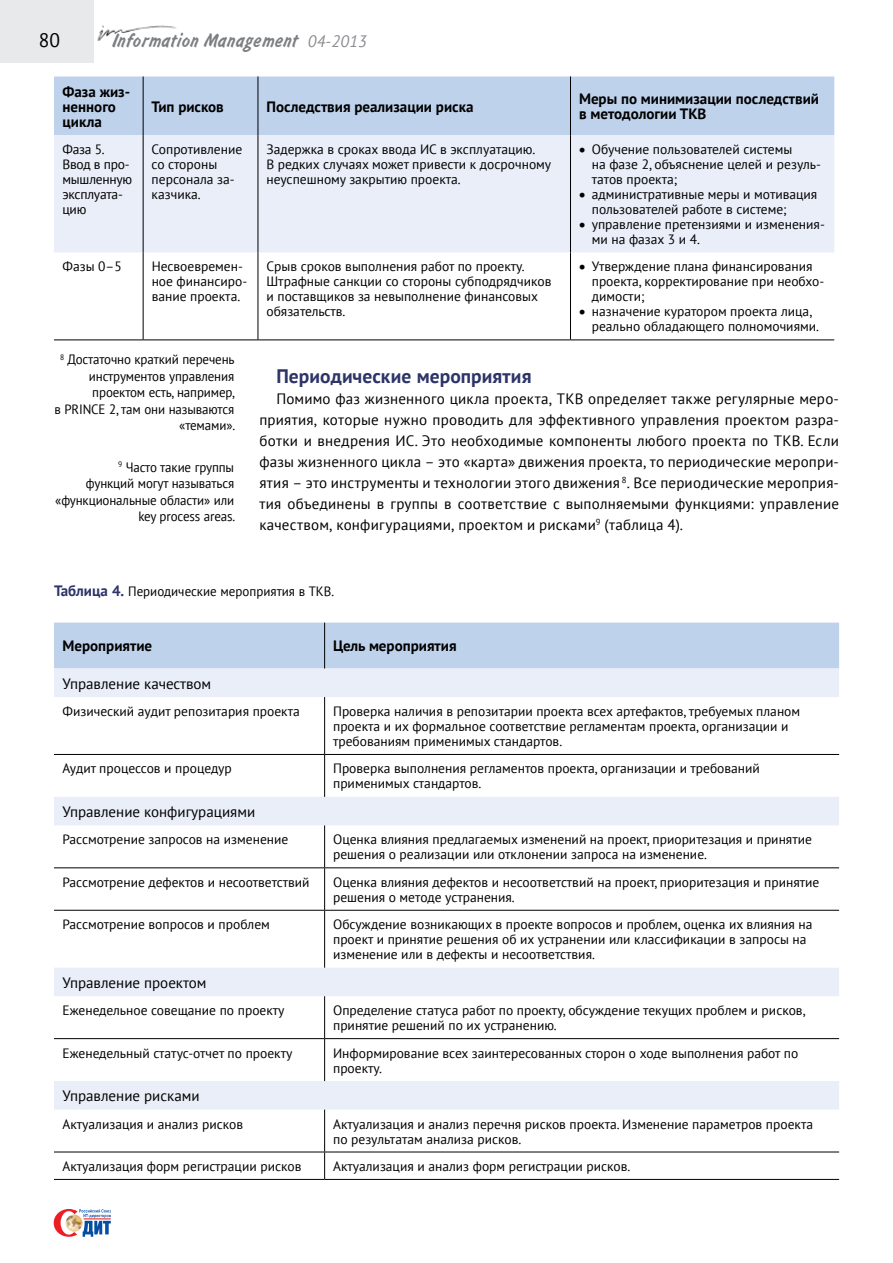
<style>
.page{position:relative;width:893px;height:1263px;background:#fff}
.page>*{position:absolute;margin:0;border:0;box-sizing:border-box;transform-origin:0 0}
.t1{font:19.5px "Inform C";letter-spacing:.02em;color:#7c7e81}
.t2{font:700 19.5px "PT Sans";letter-spacing:.005em;color:#2d3467}
.t3{font:19.5px "PT Sans";color:#000}
.t4{font:15px/21px "PT Sans";color:#000;text-align:justify}
.t5{font:700 15px/15px "PT Sans";color:#000}
.t6{font:13.5px/15px "PT Sans";color:#000}
.t7{font:13.5px/16.5px "PT Sans";color:#000;text-align:right;scale:.96 1}
.t8{font:13.5px/15px "PT Sans";letter-spacing:-.02em;color:#000}
.s1{font-family:"PT Sans";font-style:italic;font-size:16.5px;color:#888a8d}
.s2{font-weight:700;font-size:15px;color:#2d3467}
</style>
<div class="page">
<img style="left:97px;top:25px;width:79px;height:16px">
<div style="left:0;top:0;width:93px;height:62px;background:#e8e9ea"></div>
<svg style="left:54px;top:1209px;width:57px;height:28px"></svg>
<img style="left:66px;top:1214px;width:17px;height:17px;border-radius:9px">
<div style="left:54px;top:76px;width:780px;height:59px;background:#bfd2ec"></div>
<div style="left:54px;top:135px;width:780px;height:117px;background:#e9eef8"></div>
<hr style="left:143px;top:77px;width:1px;height:58px;background:#000">
<hr style="left:258px;top:77px;width:1px;height:58px;background:#000">
<hr style="left:570px;top:77px;width:1px;height:58px;background:#000">
<hr style="left:143px;top:135px;width:1px;height:117px;background:#000">
<hr style="left:258px;top:135px;width:1px;height:117px;background:#000">
<hr style="left:570px;top:135px;width:1px;height:117px;background:#000">
<hr style="left:143px;top:252px;width:1px;height:87px;background:#000">
<hr style="left:258px;top:252px;width:1px;height:87px;background:#000">
<hr style="left:570px;top:252px;width:1px;height:87px;background:#000">
<hr style="left:54px;top:339px;width:89px;height:1px;background:#000">
<hr style="left:143px;top:339px;width:115px;height:1px;background:#000">
<hr style="left:258px;top:339px;width:312px;height:1px;background:#000">
<hr style="left:570px;top:339px;width:264px;height:1px;background:#000">
<div style="left:54px;top:623px;width:785px;height:45px;background:#bfd2ec"></div>
<svg style="left:54px;top:668px;width:785px;height:441px"></svg>
<hr style="left:324px;top:623px;width:1px;height:45px;background:#000">
<hr style="left:324px;top:697px;width:1px;height:57px;background:#000">
<hr style="left:324px;top:755px;width:1px;height:42px;background:#000">
<hr style="left:324px;top:825px;width:1px;height:42px;background:#000">
<hr style="left:324px;top:868px;width:1px;height:42px;background:#000">
<hr style="left:324px;top:911px;width:1px;height:57px;background:#000">
<hr style="left:324px;top:996px;width:1px;height:42px;background:#000">
<hr style="left:324px;top:1039px;width:1px;height:42px;background:#000">
<hr style="left:324px;top:1109px;width:1px;height:42px;background:#000">
<svg style="left:324px;top:1152px;width:1px;height:27px"></svg>
<hr style="left:54px;top:754px;width:271px;height:1px;background:#000">
<hr style="left:325px;top:754px;width:514px;height:1px;background:#000">
<hr style="left:54px;top:867px;width:271px;height:1px;background:#000">
<hr style="left:325px;top:867px;width:514px;height:1px;background:#000">
<hr style="left:54px;top:910px;width:271px;height:1px;background:#000">
<hr style="left:325px;top:910px;width:514px;height:1px;background:#000">
<hr style="left:54px;top:1038px;width:271px;height:1px;background:#000">
<hr style="left:325px;top:1038px;width:514px;height:1px;background:#000">
<hr style="left:54px;top:1151px;width:271px;height:1px;background:#000">
<hr style="left:325px;top:1151px;width:514px;height:1px;background:#000">
<hr style="left:54px;top:1179px;width:271px;height:1px;background:#000">
<hr style="left:325px;top:1179px;width:514px;height:1px;background:#000">
<h1 class="t3" style="left:39px;top:28px;width:23px">80</h1>
<h1 class="t1" style="left:112px;top:30px;width:257px">Information Management <span class="s1">04-2013</span></h1>
<p class="t5" style="left:63px;top:84px;width:69px">Фаза жиз&shy;ненного цикла</p>
<p class="t5" style="left:152px;top:99px;width:74px">Тип рисков</p>
<p class="t5" style="left:266px;top:99px;width:208px">Последствия реализации риска</p>
<p class="t5" style="left:579px;top:91px;width:242px">Меры по минимизации последствий в методологии ТКВ</p>
<p class="t8" style="left:63px;top:141px;width:71px">Фаза 5.<br>Ввод в про&shy;мышленную эксплуата&shy;цию</p>
<p class="t6" style="left:152px;top:141px;width:92px">Сопротивление со стороны персонала за&shy;казчика.</p>
<p class="t6" style="left:266px;top:141px;width:286px">Задержка в сроках ввода ИС в эксплуатацию.<br>В редких случаях может привести к досрочному неуспешному закрытию проекта.</p>
<p class="t6" style="left:592px;top:141px;width:231px;text-indent:-13px">• Обучение пользователей системы<br>на фазе 2, объяснение целей и резуль&shy;татов проекта;</p>
<p class="t6" style="left:592px;top:186px;width:227px;text-indent:-13px">• административные меры и мотивация пользователей работе в системе;</p>
<p class="t6" style="left:592px;top:216px;width:235px;text-indent:-13px">• управление претензиями и изменения&shy;ми на фазах 3 и 4.</p>
<p class="t6" style="left:63px;top:259px;width:61px">Фазы 0–5</p>
<p class="t6" style="left:152px;top:259px;width:97px">Несвоевремен&shy;ное финансиро&shy;вание проекта.</p>
<p class="t6" style="left:266px;top:259px;width:286px">Срыв сроков выполнения работ по проекту.<br>Штрафные санкции со стороны субподрядчиков и поставщиков за невыполнение финансовых обязательств.</p>
<p class="t6" style="left:592px;top:259px;width:234px;text-indent:-13px">• Утверждение плана финансирования проекта, корректирование при необхо&shy;димости;</p>
<p class="t6" style="left:592px;top:304px;width:229px;text-indent:-13px">• назначение куратором проекта лица, реально обладающего полномочиями.</p>
<p class="t7" style="left:54px;top:351px;width:190px"><sup>8</sup> Достаточно краткий перечень инструментов управления проектом есть, например,<br>в PRINCE 2, там они называются «темами».</p>
<p class="t7" style="left:55px;top:458px;width:189px"><sup>9</sup> Часто такие группы<br>функций могут называться «функциональные области» или key process areas.</p>
<h1 class="t2" style="left:276px;top:363px;width:257px">Периодические мероприятия</h1>
<p class="t4" style="left:259px;top:388px;width:581px;text-indent:17px">Помимо фаз жизненного цикла проекта, ТКВ определяет также регулярные меро&shy;приятия, которые нужно проводить для эффективного управления проектом разра&shy;ботки и внедрения ИС. Это необходимые компоненты любого проекта по ТКВ. Если фазы жизненного цикла – это «карта» движения проекта, то периодические меропри&shy;ятия – это инструменты и технологии этого движения <sup>8</sup>. Все периодические мероприя&shy;тия объединены в группы в соответствие с выполняемыми функциями: управление качеством, конфигурациями, проектом и рисками<sup>9</sup> (таблица 4).</p>
<p class="t7" style="left:54px;top:583px;width:293px"><span class="s2">Таблица 4.</span> Периодические мероприятия в ТКВ.</p>
<p class="t5" style="left:63px;top:638px;width:91px">Мероприятие</p>
<p class="t5" style="left:333px;top:638px;width:125px">Цель мероприятия</p>
<p class="t4" style="left:63px;top:672px;width:150px">Управление качеством</p>
<p class="t6" style="left:63px;top:703px;width:239px">Физический аудит репозитария проекта</p>
<p class="t6" style="left:333px;top:703px;width:469px">Проверка наличия в репозитарии проекта всех артефактов, требуемых планом проекта и их формальное соответствие регламентам проекта, организации и требованиям применимых стандартов.</p>
<p class="t6" style="left:63px;top:761px;width:171px">Аудит процессов и процедур</p>
<p class="t6" style="left:333px;top:761px;width:428px">Проверка выполнения регламентов проекта, организации и требований применимых стандартов.</p>
<p class="t4" style="left:63px;top:801px;width:194px">Управление конфигурациями</p>
<p class="t6" style="left:63px;top:832px;width:227px">Рассмотрение запросов на изменение</p>
<p class="t6" style="left:333px;top:832px;width:480px">Оценка влияния предлагаемых изменений на проект, приоритезация и принятие решения о реализации или отклонении запроса на изменение.</p>
<p class="t6" style="left:63px;top:874px;width:249px">Рассмотрение дефектов и несоответствий</p>
<p class="t6" style="left:333px;top:874px;width:488px">Оценка влияния дефектов и несоответствий на проект, приоритезация и принятие решения о методе устранения.</p>
<p class="t6" style="left:63px;top:916px;width:209px">Рассмотрение вопросов и проблем</p>
<p class="t6" style="left:333px;top:916px;width:481px">Обсуждение возникающих в проекте вопросов и проблем, оценка их влияния на проект и принятие решения об их устранении или классификации в запросы на изменение или в дефекты и несоответствия.</p>
<p class="t4" style="left:63px;top:971px;width:146px">Управление проектом</p>
<p class="t6" style="left:63px;top:1002px;width:224px">Еженедельное совещание по проекту</p>
<p class="t6" style="left:333px;top:1002px;width:474px">Определение статуса работ по проекту, обсуждение текущих проблем и рисков, принятие решений по их устранению.</p>
<p class="t6" style="left:63px;top:1045px;width:231px">Еженедельный статус-отчет по проекту</p>
<p class="t6" style="left:333px;top:1045px;width:467px">Информирование всех заинтересованных сторон о ходе выполнения работ по проекту.</p>
<p class="t4" style="left:63px;top:1085px;width:139px">Управление рисками</p>
<p class="t6" style="left:63px;top:1116px;width:182px">Актуализация и анализ рисков</p>
<p class="t6" style="left:333px;top:1116px;width:481px">Актуализация и анализ перечня рисков проекта. Изменение параметров проекта по результатам анализа рисков.</p>
<p class="t6" style="left:63px;top:1158px;width:240px">Актуализация форм регистрации рисков</p>
<p class="t6" style="left:333px;top:1158px;width:299px">Актуализация и анализ форм регистрации рисков.</p>
</div>
